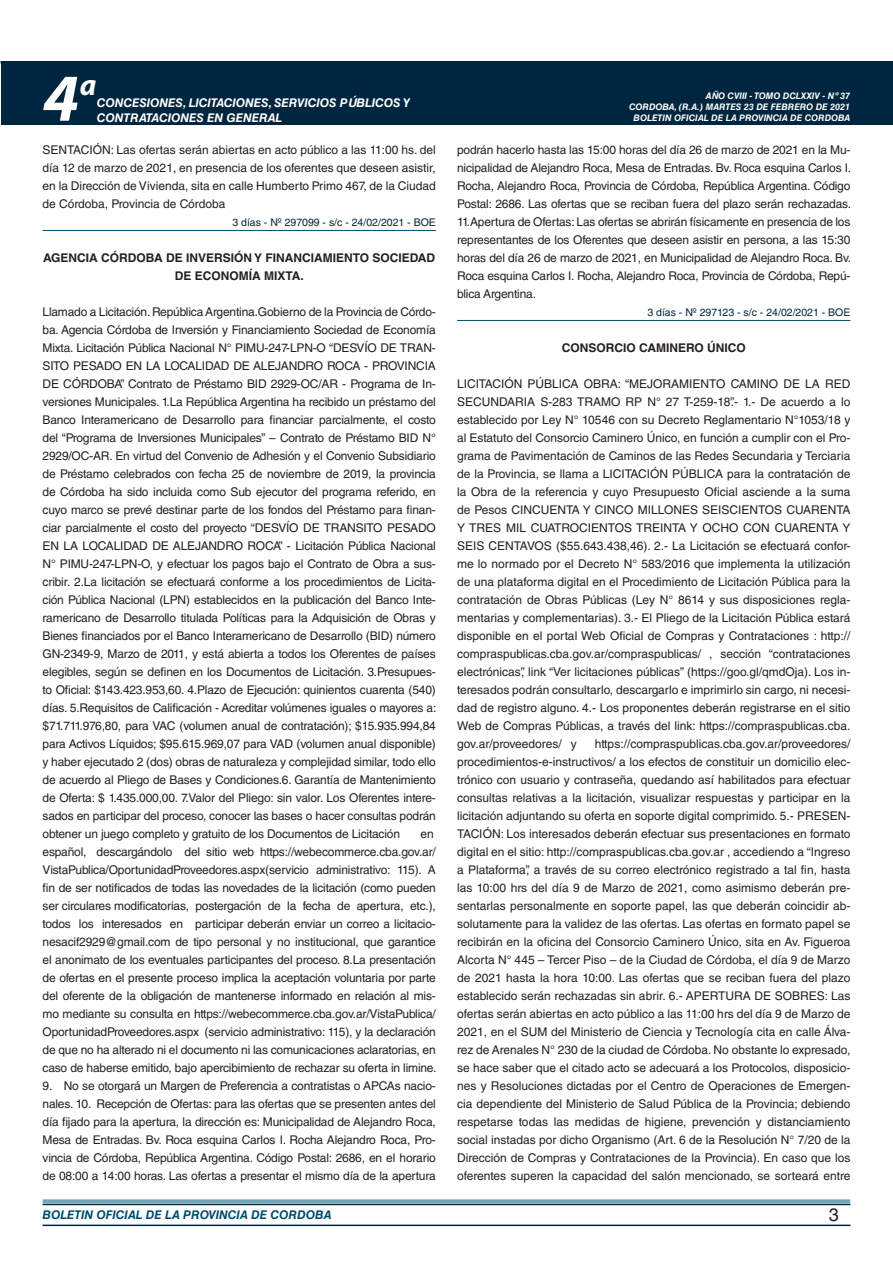
<style>
.page{position:relative;width:893px;height:1263px;background:#fff}
.page>*{position:absolute;margin:0;border:0;box-sizing:border-box;transform-origin:0 0}
.t1{font:italic 700 67.5px "Myriad Pro";color:#fff}
.t2{font:italic 700 30px "Myriad Pro";color:#fff}
.t3{font:18px "Helvetica LT Std";color:#231f20}
.TEXTO_BASE{font:12px/18px "Helvetica LT Std";letter-spacing:-.015em;color:#231f20;text-align:justify}
.RESUELVE{font:700 12px/18px "Helvetica LT Std";color:#231f20;text-align:center}
.t4{font:italic 700 12px/14.4px "Helvetica LT Std";color:#fff}
.t5{font:italic 700 12px "Helvetica LT Std";color:#004b6c}
.FECHA_DE_VENCIMIENTO{font:10.5px "Helvetica LT Std";color:#00263f}
.t6{font:italic 700 9px/10.8px "Helvetica LT Std";color:#fff;text-align:right}
</style>
<div class="page">
<hr style="left:43px;top:1224px;width:807px;height:2px;background:#00263f">
<div style="left:42px;top:1198px;width:809px;height:8px;background:#fff;opacity:.75"></div>
<div style="left:1px;top:61px;width:892px;height:64px;background:#00263f"></div>
<hr style="left:43px;top:230px;width:393px;height:1px;background:#004b6c">
<hr style="left:457px;top:320px;width:393px;height:1px;background:#004b6c">
<h1 class="t1" style="left:43px;top:54px;width:38px">4</h1>
<h2 class="t2" style="left:80px;top:66px;width:18px">a</h2>
<p class="t4" style="left:97px;top:96px;width:315px">CONCESIONES, LICITACIONES, SERVICIOS PÚBLICOS Y<br>CONTRATACIONES EN GENERAL</p>
<p class="TEXTO_BASE" style="left:43px;top:141px;width:395px">SENTACIÓN: Las ofertas serán abiertas en acto público a las 11:00 hs. del día 12 de marzo de 2021, en presencia de los oferentes que deseen asistir, en la Dirección de Vivienda, sita en calle Humberto Primo 467, de la Ciudad de Córdoba, Provincia de Córdoba</p>
<p class="FECHA_DE_VENCIMIENTO" style="left:232px;top:216px;width:205px">3 días - Nº 297099 - s/c - 24/02/2021 - BOE</p>
<p class="RESUELVE" style="left:43px;top:248px;width:393px">AGENCIA CÓRDOBA DE INVERSIÓN Y FINANCIAMIENTO SOCIEDAD<br>DE ECONOMÍA MIXTA.</p>
<p class="TEXTO_BASE" style="left:43px;top:303px;width:395px">Llamado a Licitación. República Argentina.Gobierno de la Provincia de Córdo&shy;ba. Agencia Córdoba de Inversión y Financiamiento Sociedad de Economía Mixta. Licitación Pública Nacional N° PIMU-247-LPN-O “DESVÍO DE TRAN-SITO PESADO EN LA LOCALIDAD DE ALEJANDRO ROCA - PROVINCIA DE CÓRDOBA” Contrato de Préstamo BID 2929-OC/AR - Programa de In&shy;versiones Municipales. 1.La República Argentina ha recibido un préstamo del Banco Interamericano de Desarrollo para financiar parcialmente, el costo del “Programa de Inversiones Municipales” – Contrato de Préstamo BID N° 2929/OC-AR. En virtud del Convenio de Adhesión y el Convenio Subsidiario de Préstamo celebrados con fecha 25 de noviembre de 2019, la provincia de Córdoba ha sido incluida como Sub ejecutor del programa referido, en cuyo marco se prevé destinar parte de los fondos del Préstamo para finan&shy;ciar parcialmente el costo del proyecto “DESVÍO DE TRANSITO PESADO EN LA LOCALIDAD DE ALEJANDRO ROCA” - Licitación Pública Nacional N° PIMU-247-LPN-O, y efectuar los pagos bajo el Contrato de Obra a sus&shy;cribir. 2.La licitación se efectuará conforme a los procedimientos de Licita&shy;ción Pública Nacional (LPN) establecidos en la publicación del Banco Inte&shy;ramericano de Desarrollo titulada Políticas para la Adquisición de Obras y Bienes financiados por el Banco Interamericano de Desarrollo (BID) número GN-2349-9, Marzo de 2011, y está abierta a todos los Oferentes de países elegibles, según se definen en los Documentos de Licitación. 3.Presupues&shy;to Oficial: $143.423.953,60. 4.Plazo de Ejecución: quinientos cuarenta (540) días. 5.Requisitos de Calificación - Acreditar volúmenes iguales o mayores a: $71.711.976,80, para VAC (volumen anual de contratación); $15.935.994,84 para Activos Líquidos; $95.615.969,07 para VAD (volumen anual disponible) y haber ejecutado 2 (dos) obras de naturaleza y complejidad similar, todo ello de acuerdo al Pliego de Bases y Condiciones.6. Garantía de Mantenimiento de Oferta: $ 1.435.000,00. 7.Valor del Pliego: sin valor. Los Oferentes intere&shy;sados en participar del proceso, conocer las bases o hacer consultas podrán obtener un juego completo y gratuito de los Documentos de Licitación</p>
<p class="TEXTO_BASE" style="left:43px;top:825px;width:396px;text-align:left;text-indent:378px">en español, descargándolo del sitio web https://webecommerce.cba.gov.ar/ VistaPublica/OportunidadProveedores.aspx(servicio administrativo: 115). A fin de ser notificados de todas las novedades de la licitación (como pueden ser circulares modificatorias, postergación de la fecha de apertura, etc.), todos los interesados en participar deberán enviar un correo a licitacio&shy;nesacif2929@gmail.com de tipo personal y no institucional, que garantice el anonimato de los eventuales participantes del proceso. 8.La presentación de ofertas en el presente proceso implica la aceptación voluntaria por parte del oferente de la obligación de mantenerse informado en relación al mis&shy;mo mediante su consulta en https://webecommerce.cba.gov.ar/VistaPublica/ OportunidadProveedores.aspx (servicio administrativo: 115), y la declaración de que no ha alterado ni el documento ni las comunicaciones aclaratorias, en caso de haberse emitido, bajo apercibimiento de rechazar su oferta in limine.</p>
<p class="TEXTO_BASE" style="left:43px;top:1077px;width:395px">9. No se otorgará un Margen de Preferencia a contratistas o APCAs nacio&shy;nales. 10. Recepción de Ofertas: para las ofertas que se presenten antes del día fijado para la apertura, la dirección es: Municipalidad de Alejandro Roca, Mesa de Entradas. Bv. Roca esquina Carlos I. Rocha Alejandro Roca, Pro&shy;vincia de Córdoba, República Argentina. Código Postal: 2686, en el horario de 08:00 a 14:00 horas. Las ofertas a presentar el mismo día de la apertura</p>
<p class="t6" style="left:629px;top:91px;width:223px">AÑO CVIII - TOMO DCLXXIV - Nº 37<br>CORDOBA, (R.A.) MARTES 23 DE FEBRERO DE 2021</p>
<p class="t6" style="left:634px;top:112px;width:218px">BOLETIN OFICIAL DE LA PROVINCIA DE CORDOBA</p>
<p class="TEXTO_BASE" style="left:457px;top:141px;width:396px">podrán hacerlo hasta las 15:00 horas del día 26 de marzo de 2021 en la Mu&shy;nicipalidad de Alejandro Roca, Mesa de Entradas. Bv. Roca esquina Carlos I.<br>Rocha, Alejandro Roca, Provincia de Córdoba, República Argentina. Código Postal: 2686. Las ofertas que se reciban fuera del plazo serán rechazadas.<br>11.Apertura de Ofertas: Las ofertas se abrirán físicamente en presencia de los representantes de los Oferentes que deseen asistir en persona, a las 15:30 horas del día 26 de marzo de 2021, en Municipalidad de Alejandro Roca. Bv.<br>Roca esquina Carlos I. Rocha, Alejandro Roca, Provincia de Córdoba, Repú&shy;blica Argentina.</p>
<p class="FECHA_DE_VENCIMIENTO" style="left:647px;top:306px;width:205px">3 días - Nº 297123 - s/c - 24/02/2021 - BOE</p>
<p class="RESUELVE" style="left:562px;top:338px;width:185px">CONSORCIO CAMINERO ÚNICO</p>
<p class="TEXTO_BASE" style="left:457px;top:375px;width:395px">LICITACIÓN PÚBLICA OBRA: “MEJORAMIENTO CAMINO DE LA RED SECUNDARIA S-283 TRAMO RP N° 27 T-259-18”.- 1.- De acuerdo a lo establecido por Ley N° 10546 con su Decreto Reglamentario N°1053/18 y al Estatuto del Consorcio Caminero Único, en función a cumplir con el Pro&shy;grama de Pavimentación de Caminos de las Redes Secundaria y Terciaria de la Provincia, se llama a LICITACIÓN PÚBLICA para la contratación de la Obra de la referencia y cuyo Presupuesto Oficial asciende a la suma de Pesos CINCUENTA Y CINCO MILLONES SEISCIENTOS CUARENTA Y TRES MIL CUATROCIENTOS TREINTA Y OCHO CON CUARENTA Y SEIS CENTAVOS ($55.643.438,46). 2.- La Licitación se efectuará confor&shy;me lo normado por el Decreto N° 583/2016 que implementa la utilización de una plataforma digital en el Procedimiento de Licitación Pública para la contratación de Obras Públicas (Ley N° 8614 y sus disposiciones regla&shy;mentarias y complementarias). 3.- El Pliego de la Licitación Pública estará disponible en el portal Web Oficial de Compras y Contrataciones : http:// compraspublicas.cba.gov.ar/compraspublicas/ , sección “contrataciones electrónicas”, link “Ver licitaciones públicas” (https://goo.gl/qmdOja). Los in&shy;teresados podrán consultarlo, descargarlo e imprimirlo sin cargo, ni necesi&shy;dad de registro alguno. 4.- Los proponentes deberán registrarse en el sitio Web de Compras Públicas, a través del link: https://compraspublicas.cba. gov.ar/proveedores/ y</p>
<p class="TEXTO_BASE" style="left:457px;top:735px;width:395px;text-indent:138px">https://compraspublicas.cba.gov.ar/proveedores/ procedimientos-e-instructivos/ a los efectos de constituir un domicilio elec&shy;trónico con usuario y contraseña, quedando así habilitados para efectuar consultas relativas a la licitación, visualizar respuestas y participar en la licitación adjuntando su oferta en soporte digital comprimido. 5.- PRESEN-TACIÓN: Los interesados deberán efectuar sus presentaciones en formato digital en el sitio: http://compraspublicas.cba.gov.ar , accediendo a “Ingreso a Plataforma”, a través de su correo electrónico registrado a tal fin, hasta las 10:00 hrs del día 9 de Marzo de 2021, como asimismo deberán pre&shy;sentarlas personalmente en soporte papel, las que deberán coincidir ab&shy;solutamente para la validez de las ofertas. Las ofertas en formato papel se recibirán en la oficina del Consorcio Caminero Único, sita en Av. Figueroa Alcorta N° 445 – Tercer Piso – de la Ciudad de Córdoba, el día 9 de Marzo de 2021 hasta la hora 10:00. Las ofertas que se reciban fuera del plazo establecido serán rechazadas sin abrir. 6.- APERTURA DE SOBRES: Las ofertas serán abiertas en acto público a las 11:00 hrs del día 9 de Marzo de 2021, en el SUM del Ministerio de Ciencia y Tecnología cita en calle Álva&shy;rez de Arenales N° 230 de la ciudad de Córdoba. No obstante lo expresado, se hace saber que el citado acto se adecuará a los Protocolos, disposicio&shy;nes y Resoluciones dictadas por el Centro de Operaciones de Emergen&shy;cia dependiente del Ministerio de Salud Pública de la Provincia; debiendo respetarse todas las medidas de higiene, prevención y distanciamiento social instadas por dicho Organismo (Art. 6 de la Resolución N° 7/20 de la Dirección de Compras y Contrataciones de la Provincia). En caso que los oferentes superen la capacidad del salón mencionado, se sorteará entre</p>
<p class="t5" style="left:43px;top:1208px;width:290px">BOLETIN OFICIAL DE LA PROVINCIA DE CORDOBA</p>
<h3 class="t3" style="left:829px;top:1204px;width:12px">3</h3>
</div>
